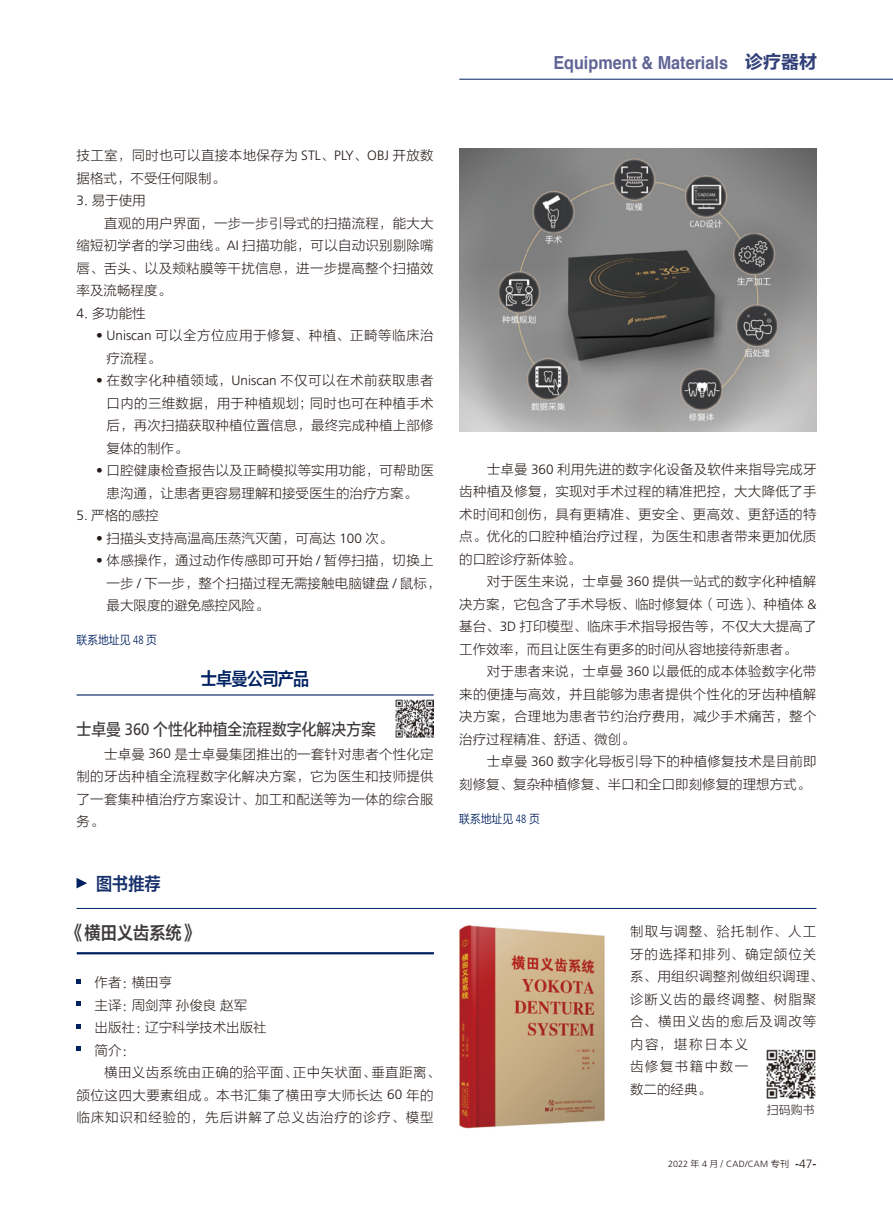
<style>
.page{position:relative;width:893px;height:1212px;background:#fff}
.page>*{position:absolute;margin:0;border:0;box-sizing:border-box;transform-origin:0 0}
.t1{font:700 18px "Helvetica";color:#606494;scale:.9 1}
.t2{font:18px "FZLTZCHJW GB1 0";color:#3f3b3a;scale:.9 1}
.t3{font:18px "FZLTZCHJW GB1 0";letter-spacing:-.05em;color:#002161;scale:.9 1}
.t4{font:18px "FZLTZCHJW GB1 0";color:#17306c;scale:.9 1}
.t5{font:16.5px "FZLTZHUNHJW GB1 0";color:#3f3b3a;scale:.9 1}
.t6{font:13.5px/22.5px "FZLTKHK GBK1 0";letter-spacing:.02em;color:#231916;text-align:justify}
.t7{font:13.5px/22.5px "FZLTKHK GBK1 0";letter-spacing:.075em;color:#231916}
.t8{font:13.5px/22.5px "FZLTKHK GBK1 0";color:#231916}
.t9{font:13.5px/22.5px "FZLTKHK GBK1 0";letter-spacing:.04em;color:#231916}
.t10{font:12px "FZLTXIHJW GB1 0";color:#002161;scale:.9 1}
.t11{font:12px "FZLTKHK GBK1 0";color:#231916}
.t12{font:300 9px "Frutiger LT Pro";letter-spacing:.025em;color:#231916}
.s1{font-family:"FZLTCHJW GB1 0";font-weight:400;color:#313f78}
.s2{font-family:"Frutiger LT Pro";font-weight:300}
.s3{font-family:"Frutiger LT Pro";font-weight:300;font-stretch:condensed}
.s4{font-family:"Frutiger"}
.s5{font-family:"FZLTXHK";font-weight:400}
.s6{font-family:"FZLTXIHJW GB1 0";font-weight:400}
.s7{font-family:"Helvetica";font-weight:400;font-size:12px}
.s8{font-size:12px}
</style>
<div class="page">
<hr style="left:459px;top:79px;width:434px;height:1px;background:#002161">
<hr style="left:77px;top:694px;width:357px;height:1px;background:#002161">
<img style="left:395px;top:699px;width:39px;height:39px">
<img style="left:459px;top:149px;width:357px;height:282px">
<svg style="left:717px;top:925px;width:12px;height:13px"></svg>
<hr style="left:77px;top:908px;width:739px;height:1px;background:#002161">
<svg style="left:77px;top:878px;width:10px;height:10px"></svg>
<svg style="left:77px;top:979px;width:4px;height:5px"></svg>
<svg style="left:77px;top:1002px;width:4px;height:4px"></svg>
<svg style="left:77px;top:1024px;width:4px;height:5px"></svg>
<svg style="left:77px;top:1047px;width:4px;height:4px"></svg>
<svg style="left:243px;top:1066px;width:13px;height:13px"></svg>
<hr style="left:77px;top:952px;width:357px;height:2px;background:#002161">
<img style="left:766px;top:1049px;width:50px;height:50px">
<img style="left:459px;top:925px;width:145px;height:203px">
<h1 class="t1" style="left:553px;top:48px;width:294px">Equipment &amp; Materials <span class="s1">诊疗器材</span></h1>
<p class="t6" style="left:77px;top:145px;width:359px">技工室，同时也可以直接本地保存为 <span class="s2">STL</span>、<span class="s2">PLY</span>、<span class="s2">OBJ</span> 开放数据格式，不受任何限制。</p>
<p class="t6" style="left:77px;top:190px;width:71px"><span class="s2">3</span>. 易于使用</p>
<p class="t6" style="left:104px;top:212px;width:331px">直观的用户界面，一步一步引导式的扫描流程，能大大</p>
<p class="t6" style="left:77px;top:235px;width:359px">缩短初学者的学习曲线。<span class="s2">AI</span> 扫描功能，可以自动识别剔除嘴</p>
<p class="t6" style="left:77px;top:257px;width:359px">唇、舌头、以及颊粘膜等干扰信息，进一步提高整个扫描效</p>
<p class="t6" style="left:77px;top:280px;width:96px">率及流畅程度。</p>
<p class="t6" style="left:77px;top:302px;width:71px"><span class="s2">4</span>. 多功能性</p>
<p class="t9" style="left:107px;top:325px;width:329px;text-indent:-11px"><span class="s2">• Uniscan</span> 可以全方位应用于修复、种植、正畸等临床治疗流程。</p>
<p class="t6" style="left:107px;top:370px;width:329px;text-indent:-11px"><span class="s2">•</span> 在数字化种植领域，<span class="s2">Uniscan</span> 不仅可以在术前获取患者口内的三维数据，用于种植规划；同时也可在种植手术后，再次扫描获取种植位置信息，最终完成种植上部修复体的制作。</p>
<p class="t6" style="left:96px;top:460px;width:339px;text-align:center"><span class="s2">•</span> 口腔健康检查报告以及正畸模拟等实用功能，可帮助医患沟通，让患者更容易理解和接受医生的治疗方案。</p>
<p class="t6" style="left:77px;top:505px;width:84px"><span class="s2">5.</span> 严格的感控</p>
<p class="t8" style="left:96px;top:527px;width:298px"><span class="s2">•</span> 扫描头支持高温高压蒸汽灭菌，可高达 <span class="s2">100</span> 次。</p>
<p class="t6" style="left:107px;top:550px;width:335px;text-align:left;text-indent:-11px"><span class="s2">•</span> 体感操作，通过动作传感即可开始 <span class="s2">/</span> 暂停扫描，切换上一步 <span class="s2">/</span> 下一步，整个扫描过程无需接触电脑键盘 <span class="s2">/</span> 鼠标，最大限度的避免感控风险。</p>
<p class="t10" style="left:77px;top:633px;width:91px">联系地址见 <span class="s3">48</span> 页</p>
<h1 class="t3" style="left:201px;top:669px;width:122px">士卓曼公司产品</h1>
<p class="t5" style="left:77px;top:721px;width:334px">士卓曼 <span class="s4">360</span> 个性化种植全流程数字化解决方案</p>
<p class="t6" style="left:77px;top:743px;width:359px;text-indent:28px">士卓曼 <span class="s2">360</span> 是士卓曼集团推出的一套针对患者个性化定制的牙齿种植全流程数字化解决方案，它为医生和技师提供了一套集种植治疗方案设计、加工和配送等为一体的综合服务。</p>
<h1 class="t4" style="left:96px;top:873px;width:74px">图书推荐</h1>
<h1 class="t2" style="left:68px;top:922px;width:145px">《横田义齿系统》</h1>
<p class="t8" style="left:95px;top:971px;width:174px">作者：横田亨<br>主译：周剑萍孙俊良赵军<br>出版社：辽宁科学技术出版社简介：</p>
<p class="t6" style="left:77px;top:1061px;width:365px;text-align:left;text-indent:28px">横田义齿系统由正确的 平面、正中矢状面、垂直距离、颌位这四大要素组成。本书汇集了横田亨大师长达 <span class="s2">60</span> 年的临床知识和经验的，先后讲解了总义齿治疗的诊疗、模型</p>
<p class="t6" style="left:459px;top:458px;width:359px;text-indent:28px">士卓曼 <span class="s2">360</span> 利用先进的数字化设备及软件来指导完成牙齿种植及修复，实现对手术过程的精准把控，大大降低了手术时间和创伤，具有更精准、更安全、更高效、更舒适的特点。优化的口腔种植治疗过程，为医生和患者带来更加优质的口腔诊疗新体验。</p>
<p class="t6" style="left:459px;top:571px;width:359px;text-indent:28px">对于医生来说，士卓曼 <span class="s2">360</span> 提供一站式的数字化种植解决方案，它包含了手术导板、临时修复体（可选）、种植体 <span class="s2">&amp;</span>基台、<span class="s2">3D</span> 打印模型、临床手术指导报告等，不仅大大提高了工作效率，而且让医生有更多的时间从容地接待新患者。</p>
<p class="t6" style="left:459px;top:661px;width:359px;text-indent:28px">对于患者来说，士卓曼 <span class="s2">360</span> 以最低的成本体验数字化带来的便捷与高效，并且能够为患者提供个性化的牙齿种植解决方案，合理地为患者节约治疗费用，减少手术痛苦，整个治疗过程精准、舒适、微创。</p>
<p class="t6" style="left:459px;top:751px;width:359px;text-indent:28px">士卓曼 <span class="s2">360</span> 数字化导板引导下的种植修复技术是目前即刻修复、复杂种植修复、半口和全口即刻修复的理想方式。</p>
<p class="t10" style="left:459px;top:812px;width:91px">联系地址见 <span class="s3">48</span> 页</p>
<p class="t7" style="left:630px;top:921px;width:195px">制取与调整、 托制作、人工牙的选择和排列、确定颌位关系、用组织调整剂做组织调理、诊断义齿的最终调整、树脂聚合、横田义齿的愈后及调改等内容，堪称日本义<br>齿修复书籍中数一<br>数二的经典。</p>
<p class="t11" style="left:767px;top:1104px;width:50px">扫码购书</p>
<p class="t12" style="left:668px;top:1158px;width:150px">2022 <span class="s5">年</span> 4 <span class="s5">月</span> <span class="s6">/</span> CAD/CAM <span class="s6">专刊</span> <span class="s7">-</span><span class="s8">47</span><span class="s7">-</span></p>
</div>
